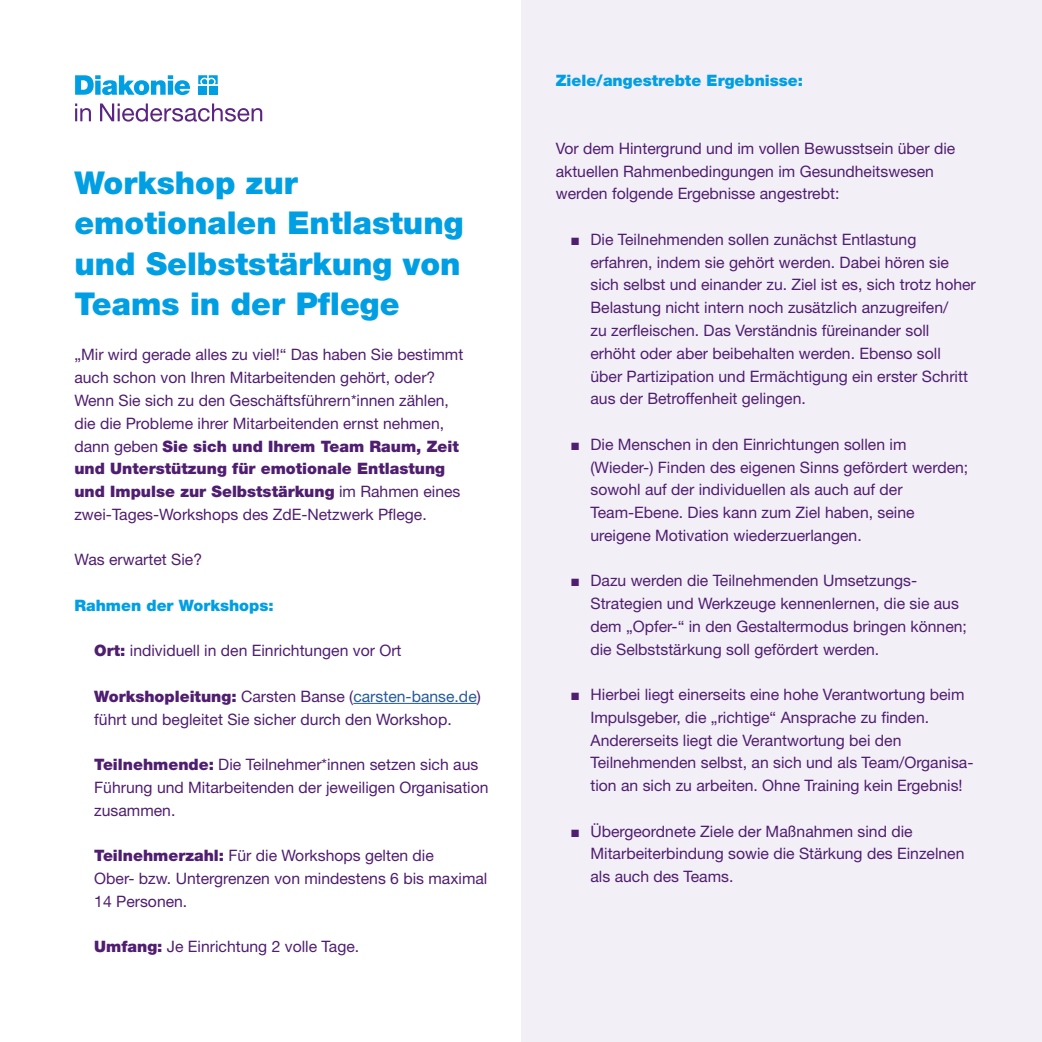
<style>
.page{position:relative;width:1042px;height:1042px;background:#fff}
.page>*{position:absolute;margin:0;border:0;box-sizing:border-box;transform-origin:0 0}
.t1{font:900 31.5px/40.2px "Helvetica Neue LT Std";color:#009fe3}
.t2{font:15.75px/22.8px "Helvetica Neue LT Std";color:#501e70}
.t3{font:900 15.75px "Helvetica Neue LT Std";color:#009fe3}
.s1{font-weight:900}
.s2{color:#275b9c}
.s3{font-family:"Arial"}
</style>
<div class="page">
<div style="left:521px;top:0;width:521px;height:1042px;background:#f2eff7"></div>
<hr style="left:353px;top:703px;width:124px;height:1px;background:#275b9c">
<svg style="left:75px;top:75px;width:115px;height:20px"></svg>
<svg style="left:198px;top:75px;width:20px;height:9px"></svg>
<div style="left:198px;top:86px;width:9px;height:9px;background:#009fe3"></div>
<div style="left:209px;top:86px;width:9px;height:9px;background:#009fe3"></div>
<svg style="left:75px;top:103px;width:187px;height:19px"></svg>
<p class="t1" style="left:74px;top:163px;width:391px">Workshop zur emotionalen Entlastung und Selbststärkung von<br>Teams in der Pflege</p>
<p class="t2" style="left:74px;top:343px;width:390px">„Mir wird gerade alles zu viel!“ Das haben Sie bestimmt auch schon von Ihren Mitarbeitenden gehört, oder?<br>Wenn Sie sich zu den Geschäftsführern*innen zählen, die die Probleme ihrer Mitarbeitenden ernst nehmen, dann geben <span class="s1">Sie sich und Ihrem Team Raum, Zeit und Unterstützung für emotionale Entlastung und Impulse zur Selbststärkung</span> im Rahmen eines zwei-Tages-Workshops des ZdE-Netzwerk Pflege.</p>
<p class="t2" style="left:74px;top:548px;width:129px">Was erwartet Sie?</p>
<p class="t3" style="left:74px;top:596px;width:201px">Rahmen der Workshops:</p>
<p class="t2" style="left:94px;top:639px;width:309px"><span class="s1">Ort:</span> individuell in den Einrichtungen vor Ort</p>
<p class="t2" style="left:94px;top:684px;width:388px"><span class="s1">Workshopleitung:</span> Carsten Banse (<span class="s2">carsten-banse.de</span>) führt und begleitet Sie sicher durch den Workshop.</p>
<p class="t2" style="left:94px;top:753px;width:396px"><span class="s1">Teilnehmende:</span> Die Teilnehmer*innen setzen sich aus<br>Führung und Mitarbeitenden der jeweiligen Organisation zusammen.</p>
<p class="t2" style="left:94px;top:844px;width:395px"><span class="s1">Teilnehmerzahl:</span> Für die Workshops gelten die<br>Ober- bzw. Untergrenzen von mindestens 6 bis maximal<br>14 Personen.</p>
<p class="t2" style="left:94px;top:935px;width:266px"><span class="s1">Umfang:</span> Je Einrichtung 2 volle Tage.</p>
<p class="t3" style="left:556px;top:71px;width:249px">Ziele/angestrebte Ergebnisse:</p>
<p class="t2" style="left:556px;top:137px;width:401px">Vor dem Hintergrund und im vollen Bewusstsein über die aktuellen Rahmenbedingungen im Gesundheitswesen werden folgende Ergebnisse angestrebt:</p>
<p class="t2" style="left:590px;top:228px;width:387px;text-indent:-20px"><span class="s3">■</span> Die Teilnehmenden sollen zunächst Entlastung erfahren, indem sie gehört werden. Dabei hören sie sich selbst und einander zu. Ziel ist es, sich trotz hoher Belastung nicht intern noch zusätzlich anzugreifen/<br>zu zerfleischen. Das Verständnis füreinander soll erhöht oder aber beibehalten werden. Ebenso soll über Partizipation und Ermächtigung ein erster Schritt aus der Betroffenheit gelingen.</p>
<p class="t2" style="left:590px;top:432px;width:379px;text-indent:-20px"><span class="s3">■</span> Die Menschen in den Einrichtungen sollen im (Wieder-) Finden des eigenen Sinns gefördert werden; sowohl auf der individuellen als auch auf der Team-Ebene. Dies kann zum Ziel haben, seine ureigene Motivation wiederzuerlangen.</p>
<p class="t2" style="left:590px;top:569px;width:378px;text-indent:-20px"><span class="s3">■</span> Dazu werden die Teilnehmenden Umsetzungs-Strategien und Werkzeuge kennenlernen, die sie aus dem „Opfer-“ in den Gestaltermodus bringen können; die Selbststärkung soll gefördert werden.</p>
<p class="t2" style="left:590px;top:683px;width:384px;text-indent:-20px"><span class="s3">■</span> Hierbei liegt einerseits eine hohe Verantwortung beim Impulsgeber, die „richtige“ Ansprache zu finden.<br>Andererseits liegt die Verantwortung bei den Teilnehmenden selbst, an sich und als Team/Organisa&shy;tion an sich zu arbeiten. Ohne Training kein Ergebnis!</p>
<p class="t2" style="left:590px;top:819px;width:375px;text-indent:-20px"><span class="s3">■</span> Übergeordnete Ziele der Maßnahmen sind die<br>Mitarbeiterbindung sowie die Stärkung des Einzelnen als auch des Teams.</p>
</div>
